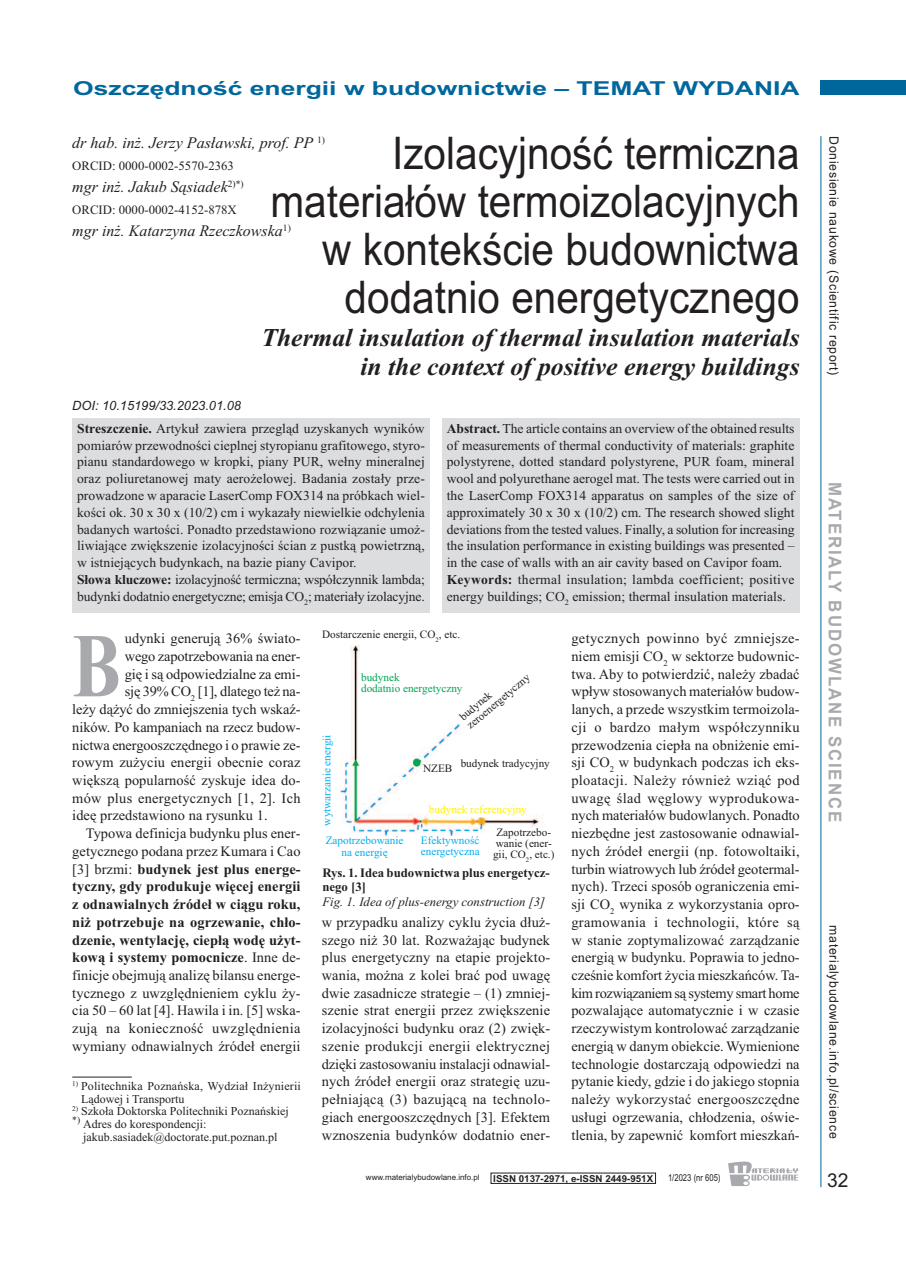
<style>
.page{position:relative;width:906px;height:1268px;background:#fff}
.page>*{position:absolute;margin:0;border:0;box-sizing:border-box;transform-origin:0 0}
.t1{font:700 91.05px "Times New Roman";color:#a8a9ad;scale:.8 1}
.t2{font:45px/48px "Arial";color:#231f20;text-align:right;scale:.9 1}
.t3{font:italic 700 25.65px/28.7px "Times New Roman";color:#231f20;text-align:right}
.t4{font:700 19.2px "Arial";color:#00679d;scale:1.38 1}
.t5{font:19.2px "Arial";color:#231f20}
.t6{font:700 17.55px "Arial";letter-spacing:.11em;color:#a8a9ad;scale:.96 1}
.t7{font:italic 16.05px "Times New Roman";color:#231f20}
.t8{font:14.4px/17.7px "Times New Roman";letter-spacing:.005em;color:#231f20;text-align:justify}
.t9{font:700 14.4px "Times New Roman";letter-spacing:.005em;color:#231f20}
.t10{font:14.4px "Times New Roman";letter-spacing:.025em;color:#231f20}
.t11{font:14.4px "Times New Roman";letter-spacing:-.015em;color:#231f20}
.t12{font:13.65px/16.8px "Times New Roman";letter-spacing:.005em;color:#231f20}
.t13{font:12.75px "Arial";letter-spacing:.055em;color:#231f20;scale:.96 1}
.t14{font:12.75px "Times New Roman";color:#231f20}
.t15{font:700 12.75px/14.4px "Times New Roman";color:#231f20}
.t16{font:italic 12.75px "Times New Roman";color:#231f20}
.t17{font:italic 12.75px "Arial";color:#231f20}
.t18{font:12px/12.8px "Times New Roman";color:#231f20}
.t19{font:11.25px/11.2px "Times New Roman";color:#231f20;text-align:center}
.t20{font:11.25px/11.2px "Times New Roman";color:#00aeef;text-align:center}
.t21{font:11.25px/11.2px "Times New Roman";color:#00a54f}
.t22{font:11.25px "Times New Roman";color:#fff101}
.t23{font:700 9.6px "Arial";color:#231f20}
.t24{font:9.6px "Arial";color:#231f20;scale:.8 1}
.t25{font:7.95px "Arial";color:#231f20}
.s1{font-weight:700}
.s2{font-weight:400}
</style>
<div class="page">
<div style="left:821px;top:81px;width:85px;height:14px;background:#00679d"></div>
<hr style="left:820px;top:136px;width:1px;height:1050px;background:#00679d">
<svg style="left:728px;top:1161px;width:70px;height:24px"></svg>
<hr style="left:72px;top:1076px;width:60px;height:1px;background:#231f20">
<div style="left:72px;top:418px;width:357px;height:194px;background:#dcdddf"></div>
<div style="left:442px;top:417px;width:357px;height:195px;background:#dcdddf"></div>
<img style="left:340px;top:645px;width:204px;height:191px">
<div style="left:491px;top:827px;width:66px;height:37px;background:#fff"></div>
<div style="left:461px;top:759px;width:90px;height:14px;background:#fff"></div>
<svg style="left:458px;top:663px;width:76px;height:68px"></svg>
<div style="left:429px;top:805px;width:98px;height:11px;background:#fff"></div>
<div style="left:423px;top:764px;width:30px;height:10px;background:#fff"></div>
<div style="left:361px;top:673px;width:102px;height:22px;background:#fff"></div>
<h3 class="t4" style="left:73px;top:77px;width:528px">Oszczędność energii w budownictwie – TEMAT WYDANIA</h3>
<p class="t7" style="left:72px;top:133px;width:254px">dr hab. inż. Jerzy Pasławski, prof. PP <sup>1)</sup></p>
<p class="t14" style="left:72px;top:158px;width:163px">ORCID: 0000-0002-5570-2363</p>
<p class="t7" style="left:72px;top:177px;width:173px">mgr inż. Jakub Sąsiadek<sup>2)*)</sup></p>
<p class="t14" style="left:72px;top:202px;width:166px">ORCID: 0000-0002-4152-878X</p>
<p class="t7" style="left:72px;top:221px;width:220px">mgr inż. Katarzyna Rzeczkowska<sup>1)</sup></p>
<h2 class="t2" style="left:270px;top:129px;width:589px">Izolacyjność termiczna materiałów termoizolacyjnych w kontekście budownictwa dodatnio energetycznego</h2>
<h3 class="t3" style="left:261px;top:323px;width:540px">Thermal insulation of thermal insulation materials in the context of positive energy buildings</h3>
<p class="t17" style="left:72px;top:398px;width:170px">DOI: 10.15199/33.2023.01.08</p>
<p class="t12" style="left:77px;top:419px;width:349px"><span class="s1">Streszczenie.</span> Artykuł zawiera przegląd uzyskanych wyników pomiarów przewodności cieplnej styropianu grafitowego, styro&shy;pianu standardowego w kropki, piany PUR, wełny mineralnej oraz poliuretanowej maty aerożelowej. Badania zostały prze&shy;prowadzone w aparacie LaserComp FOX314 na próbkach wiel&shy;kości ok. 30 x 30 x (10/2) cm i wykazały niewielkie odchylenia badanych wartości. Ponadto przedstawiono rozwiązanie umoż&shy;liwiające zwiększenie izolacyjności ścian z pustką powietrzną, w istniejących budynkach, na bazie piany Cavipor.<br><span class="s1">Słowa kluczowe:</span> izolacyjność termiczna; współczynnik lambda; budynki dodatnio energetyczne; emisja CO<sub>2</sub>; materiały izolacyjne.</p>
<p class="t12" style="left:447px;top:419px;width:349px"><span class="s1">Abstract.</span> The article contains an overview of the obtained results of measurements of thermal conductivity of materials: graphite polystyrene, dotted standard polystyrene, PUR foam, mineral wool and polyurethane aerogel mat. The tests were carried out in the LaserComp FOX314 apparatus on samples of the size of approximately 30 x 30 x (10/2) cm. The research showed slight deviations from the tested values. Finally, a solution for increasing the insulation performance in existing buildings was presented – in the case of walls with an air cavity based on Cavipor foam.<br><span class="s1">Keywords:</span> thermal insulation; lambda coefficient; positive energy buildings; CO<sub>2</sub> emission; thermal insulation materials.</p>
<h1 class="t1" style="left:72px;top:611px;width:62px">B</h1>
<p class="t8" style="left:125px;top:629px;width:177px">udynki generują 36% świato-</p>
<p class="t8" style="left:125px;top:647px;width:177px">wego zapotrzebowania na ener-</p>
<p class="t8" style="left:125px;top:664px;width:177px">gię i są odpowiedzialne za emi-</p>
<p class="t11" style="left:125px;top:682px;width:177px">sję 39% CO<sub>2</sub> [1], dlatego też na-</p>
<p class="t8" style="left:72px;top:700px;width:230px">leży dążyć do zmniejszenia tych wskaź-</p>
<p class="t8" style="left:72px;top:717px;width:230px">ników. Po kampaniach na rzecz budow-</p>
<p class="t8" style="left:72px;top:735px;width:230px">nictwa energooszczędnego i o prawie ze-</p>
<p class="t8" style="left:72px;top:753px;width:230px">rowym zużyciu energii obecnie coraz</p>
<p class="t8" style="left:72px;top:771px;width:230px">większą popularność zyskuje idea do-</p>
<p class="t8" style="left:72px;top:788px;width:230px">mów plus energetycznych [1, 2]. Ich</p>
<p class="t8" style="left:72px;top:806px;width:197px">ideę przedstawiono na rysunku 1.</p>
<p class="t8" style="left:86px;top:824px;width:216px">Typowa definicja budynku plus ener-</p>
<p class="t8" style="left:72px;top:841px;width:230px">getycznego podana przez Kumara i Cao</p>
<p class="t9" style="left:72px;top:860px;width:230px"><span class="s2">[3] brzmi:</span> budynek jest plus energe-</p>
<p class="t9" style="left:72px;top:877px;width:230px">tyczny, gdy produkuje więcej energii</p>
<p class="t9" style="left:72px;top:895px;width:230px">z odnawialnych źródeł w ciągu roku,</p>
<p class="t9" style="left:72px;top:913px;width:230px">niż potrzebuje na ogrzewanie, chło-</p>
<p class="t9" style="left:72px;top:930px;width:230px">dzenie, wentylację, ciepłą wodę użyt-</p>
<p class="t9" style="left:72px;top:948px;width:230px">kową i systemy pomocnicze<span class="s2">. Inne de-</span></p>
<p class="t8" style="left:72px;top:965px;width:230px">finicje obejmują analizę bilansu energe-</p>
<p class="t8" style="left:72px;top:983px;width:230px">tycznego z uwzględnieniem cyklu ży-</p>
<p class="t8" style="left:72px;top:1001px;width:230px">cia 50 – 60 lat [4]. Hawila i in. [5] wska-</p>
<p class="t10" style="left:72px;top:1019px;width:230px">zują na konieczność uwzględnienia</p>
<p class="t8" style="left:72px;top:1036px;width:230px">wymiany odnawialnych źródeł energii</p>
<p class="t18" style="left:81px;top:1078px;width:221px;text-indent:-9px"><sup>1)</sup> Politechnika Poznańska, Wydział Inżynierii<br>Lądowej i Transportu</p>
<p class="t18" style="left:72px;top:1104px;width:218px"><sup>2)</sup> Szkoła Doktorska Politechniki Poznańskiej <sup>*)</sup> Adres do korespondencji:</p>
<p class="t18" style="left:83px;top:1130px;width:196px">jakub.sasiadek@doctorate.put.poznan.pl</p>
<p class="t19" style="left:322px;top:629px;width:140px">Dostarczenie energii, CO<sub>2</sub>, etc.</p>
<p class="t20" style="left:321px;top:825px;width:92px;rotate:-90deg">wytwarzanie energii</p>
<p class="t21" style="left:361px;top:671px;width:103px">budynek<br>dodatnio energetyczny</p>
<p class="t19" style="left:457px;top:713px;width:80px;text-align:left;rotate:-40deg">budynek zeroenergetyczny</p>
<p class="t19" style="left:423px;top:762px;width:31px">NZEB</p>
<p class="t19" style="left:461px;top:757px;width:91px">budynek tradycyjny</p>
<p class="t22" style="left:429px;top:802px;width:99px">budynek referencyjny</p>
<p class="t20" style="left:326px;top:834px;width:79px">Zapotrzebowanie na energię</p>
<p class="t20" style="left:421px;top:834px;width:60px;text-align:left">Efektywność energetyczna</p>
<p class="t19" style="left:493px;top:826px;width:63px">Zapotrzebo&shy;wanie (ener&shy;gii, CO<sub>2</sub>, etc.)</p>
<p class="t15" style="left:322px;top:865px;width:229px">Rys. 1. Idea budownictwa plus energetycz&shy;nego [3]</p>
<p class="t16" style="left:322px;top:893px;width:224px">Fig. 1. Idea of plus-energy construction [3]</p>
<p class="t8" style="left:322px;top:912px;width:230px">w przypadku analizy cyklu życia dłuż&shy;szego niż 30 lat. Rozważając budynek plus energetyczny na etapie projekto&shy;wania, można z kolei brać pod uwagę dwie zasadnicze strategie – (1) zmniej&shy;szenie strat energii przez zwiększenie izolacyjności budynku oraz (2) zwięk&shy;szenie produkcji energii elektrycznej dzięki zastosowaniu instalacji odnawial&shy;nych źródeł energii oraz strategię uzu&shy;pełniającą (3) bazującą na technolo&shy;giach energooszczędnych [3]. Efektem wznoszenia budynków dodatnio ener-</p>
<p class="t8" style="left:571px;top:629px;width:230px">getycznych powinno być zmniejsze&shy;niem emisji CO<sub>2</sub> w sektorze budownic&shy;twa. Aby to potwierdzić, należy zbadać wpływ stosowanych materiałów budow&shy;lanych, a przede wszystkim termoizola&shy;cji o bardzo małym współczynniku przewodzenia ciepła na obniżenie emi&shy;sji CO<sub>2</sub> w budynkach podczas ich eks&shy;ploatacji. Należy również wziąć pod uwagę ślad węglowy wyprodukowa&shy;nych materiałów budowlanych. Ponadto niezbędne jest zastosowanie odnawial&shy;nych źródeł energii (np. fotowoltaiki, turbin wiatrowych lub źródeł geotermal&shy;nych). Trzeci sposób ograniczenia emi&shy;sji CO<sub>2</sub> wynika z wykorzystania opro&shy;gramowania i technologii, które są w stanie zoptymalizować zarządzanie energią w budynku. Poprawia to jedno&shy;cześnie komfort życia mieszkańców. Ta&shy;kim rozwiązaniem są systemy smart home pozwalające automatycznie i w czasie rzeczywistym kontrolować zarządzanie energią w danym obiekcie. Wymienione technologie dostarczają odpowiedzi na pytanie kiedy, gdzie i do jakiego stopnia należy wykorzystać energooszczędne usługi ogrzewania, chłodzenia, oświe&shy;tlenia, by zapewnić komfort mieszkań-</p>
<p class="t25" style="left:366px;top:1172px;width:115px">www.materialybudowlane.info.pl</p>
<p class="t23" style="left:493px;top:1172px;width:161px">ISSN 0137-2971, e-ISSN 2449-951X</p>
<p class="t24" style="left:668px;top:1171px;width:67px">1/2023 (nr 605)</p>
<p class="t13" style="left:841px;top:136px;width:250px;rotate:90deg">Doniesienie naukowe (Scientific report)</p>
<p class="t6" style="left:845px;top:481px;width:356px;rotate:90deg">MATERIALY BUDOWLANE SCIENCE</p>
<p class="t13" style="left:841px;top:925px;width:223px;rotate:90deg">materialybudowlane.info.pl/science</p>
<h3 class="t5" style="left:827px;top:1168px;width:23px">32</h3>
</div>
